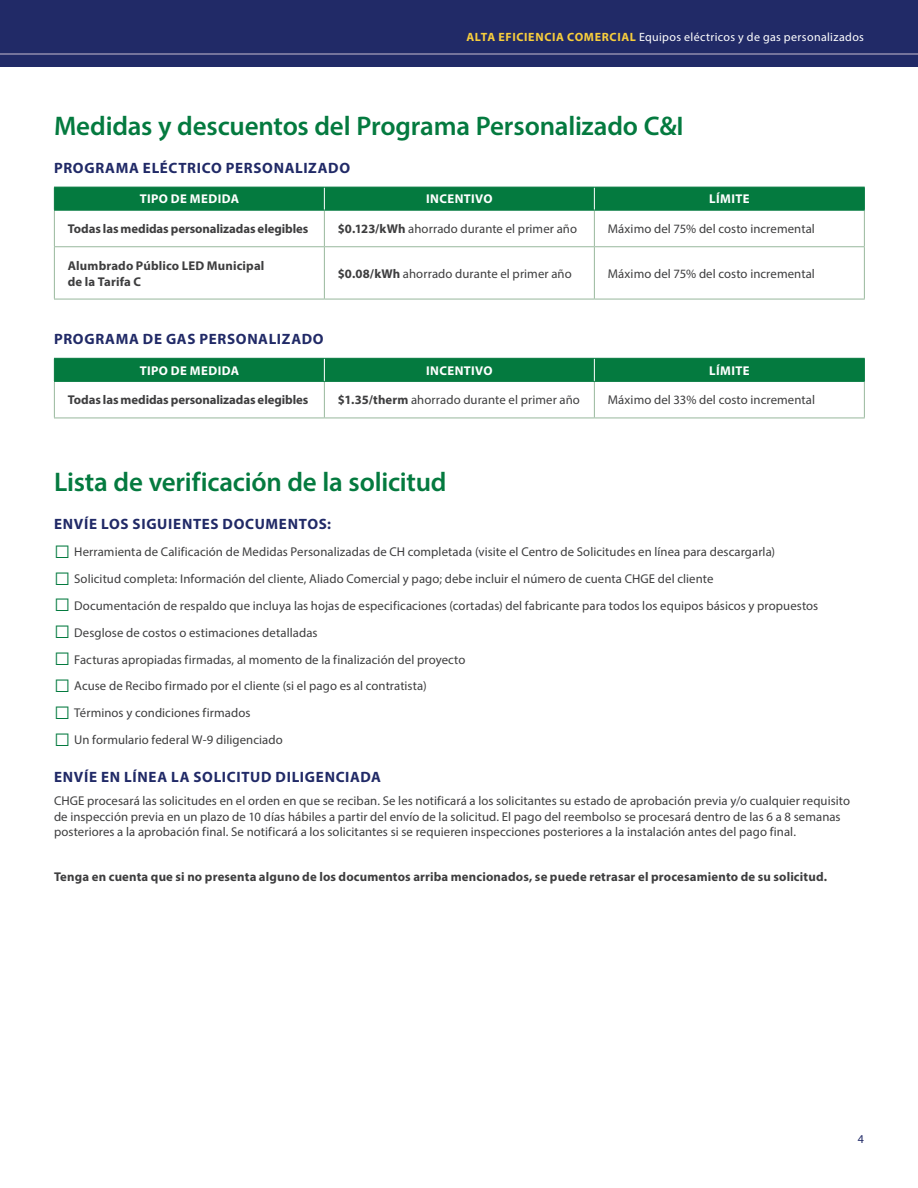
<style>
.page{position:relative;width:918px;height:1188px;background:#fff}
.page>*{position:absolute;margin:0;border:0;box-sizing:border-box;transform-origin:0 0}
.S1_pre_S2{font:600 27px "Myriad Pro";letter-spacing:-.01em;color:#047a3f}
.S2{font:700 15px "Myriad Pro";letter-spacing:.045em;color:#212a67}
.body{font:12.75px/15.8px "Myriad Pro";letter-spacing:.005em;color:#3e3e3f}
.body-2{font:700 12.75px/15.8px "Myriad Pro";letter-spacing:.01em;color:#3e3e3f}
.table_S1{font:700 12.75px "Myriad Pro";letter-spacing:.03em;color:#fff}
.t1{font:12px "Myriad Pro";letter-spacing:.03em;color:#fff}
.t2{font:12px "Myriad Pro";color:#212a67}
.s1{font-weight:700;color:#f8ce3c}
.s2{font-weight:700}
.s3{font-family:"Arial";font-size:27px;color:#047a3f}
</style>
<div class="page">
<div style="left:0;top:0;width:918px;height:68px;background:#212a67"></div>
<hr style="left:0;top:53px;width:918px;height:2px;background:#918dae">
<hr style="left:54px;top:211px;width:1px;height:35px;background:#98b89d">
<hr style="left:324px;top:211px;width:1px;height:35px;background:#98b89d">
<hr style="left:594px;top:211px;width:1px;height:35px;background:#98b89d">
<hr style="left:864px;top:211px;width:1px;height:35px;background:#98b89d">
<hr style="left:54px;top:246px;width:270px;height:1px;background:#98b89d">
<hr style="left:54px;top:247px;width:1px;height:52px;background:#98b89d">
<hr style="left:324px;top:246px;width:270px;height:1px;background:#98b89d">
<hr style="left:324px;top:247px;width:1px;height:52px;background:#98b89d">
<hr style="left:594px;top:246px;width:271px;height:1px;background:#98b89d">
<hr style="left:594px;top:247px;width:1px;height:52px;background:#98b89d">
<hr style="left:864px;top:247px;width:1px;height:52px;background:#98b89d">
<hr style="left:54px;top:299px;width:270px;height:1px;background:#98b89d">
<hr style="left:324px;top:299px;width:270px;height:1px;background:#98b89d">
<hr style="left:594px;top:299px;width:271px;height:1px;background:#98b89d">
<div style="left:54px;top:187px;width:811px;height:23px;background:#047a3f"></div>
<hr style="left:54px;top:210px;width:270px;height:1px;background:#047a3f">
<hr style="left:324px;top:210px;width:270px;height:1px;background:#047a3f">
<hr style="left:594px;top:210px;width:271px;height:1px;background:#047a3f">
<hr style="left:54px;top:382px;width:1px;height:36px;background:#98b89d">
<hr style="left:324px;top:382px;width:1px;height:36px;background:#98b89d">
<hr style="left:594px;top:382px;width:1px;height:36px;background:#98b89d">
<hr style="left:864px;top:382px;width:1px;height:36px;background:#98b89d">
<hr style="left:54px;top:418px;width:270px;height:1px;background:#98b89d">
<hr style="left:324px;top:418px;width:270px;height:1px;background:#98b89d">
<hr style="left:594px;top:418px;width:271px;height:1px;background:#98b89d">
<div style="left:54px;top:358px;width:811px;height:23px;background:#047a3f"></div>
<hr style="left:54px;top:381px;width:270px;height:1px;background:#047a3f">
<hr style="left:324px;top:381px;width:270px;height:1px;background:#047a3f">
<hr style="left:594px;top:381px;width:271px;height:1px;background:#047a3f">
<p class="t1" style="left:466px;top:30px;width:399px"><span class="s1">ALTA EFICIENCIA COMERCIAL</span> Equipos eléctricos y de gas personalizados</p>
<p class="S1_pre_S2" style="left:54px;top:109px;width:631px">Medidas y descuentos del Programa Personalizado C&amp;I</p>
<p class="S2" style="left:54px;top:158px;width:297px">PROGRAMA ELÉCTRICO PERSONALIZADO</p>
<p class="table_S1" style="left:140px;top:191px;width:101px">TIPO DE MEDIDA</p>
<p class="table_S1" style="left:426px;top:191px;width:68px">INCENTIVO</p>
<p class="table_S1" style="left:709px;top:191px;width:42px">LÍMITE</p>
<p class="body-2" style="left:68px;top:221px;width:242px">Todas las medidas personalizadas elegibles</p>
<p class="body" style="left:338px;top:221px;width:241px"><span class="s2">$0.123/kWh</span> ahorrado durante el primer año</p>
<p class="body" style="left:608px;top:221px;width:209px">Máximo del 75% del costo incremental</p>
<p class="body-2" style="left:68px;top:257px;width:198px">Alumbrado Público LED Municipal de la Tarifa C</p>
<p class="body" style="left:338px;top:265px;width:235px"><span class="s2">$0.08/kWh</span> ahorrado durante el primer año</p>
<p class="body" style="left:608px;top:265px;width:209px">Máximo del 75% del costo incremental</p>
<p class="S2" style="left:54px;top:330px;width:271px">PROGRAMA DE GAS PERSONALIZADO</p>
<p class="table_S1" style="left:140px;top:362px;width:101px">TIPO DE MEDIDA</p>
<p class="table_S1" style="left:426px;top:362px;width:68px">INCENTIVO</p>
<p class="table_S1" style="left:709px;top:362px;width:42px">LÍMITE</p>
<p class="body-2" style="left:68px;top:392px;width:242px">Todas las medidas personalizadas elegibles</p>
<p class="body" style="left:338px;top:392px;width:244px"><span class="s2">$1.35/therm</span> ahorrado durante el primer año</p>
<p class="body" style="left:608px;top:392px;width:209px">Máximo del 33% del costo incremental</p>
<p class="S1_pre_S2" style="left:54px;top:465px;width:394px">Lista de verificación de la solicitud</p>
<p class="S2" style="left:54px;top:515px;width:278px">ENVÍE LOS SIGUIENTES DOCUMENTOS:</p>
<p class="body" style="left:54px;top:544px;width:723px"><span class="s3">□</span> Herramienta de Calificación de Medidas Personalizadas de CH completada (visite el Centro de Solicitudes en línea para descargarla)</p>
<p class="body" style="left:54px;top:571px;width:661px"><span class="s3">□</span> Solicitud completa: Información del cliente, Aliado Comercial y pago; debe incluir el número de cuenta CHGE del cliente</p>
<p class="body" style="left:54px;top:598px;width:766px"><span class="s3">□</span> Documentación de respaldo que incluya las hojas de especificaciones (cortadas) del fabricante para todos los equipos básicos y propuestos</p>
<p class="body" style="left:54px;top:624px;width:265px"><span class="s3">□</span> Desglose de costos o estimaciones detalladas</p>
<p class="body" style="left:54px;top:651px;width:413px"><span class="s3">□</span> Facturas apropiadas firmadas, al momento de la finalización del proyecto</p>
<p class="body" style="left:54px;top:678px;width:374px"><span class="s3">□</span> Acuse de Recibo firmado por el cliente (si el pago es al contratista)</p>
<p class="body" style="left:54px;top:705px;width:198px"><span class="s3">□</span> Términos y condiciones firmados</p>
<p class="body" style="left:54px;top:732px;width:230px"><span class="s3">□</span> Un formulario federal W-9 diligenciado</p>
<p class="S2" style="left:54px;top:767px;width:329px">ENVÍE EN LÍNEA LA SOLICITUD DILIGENCIADA</p>
<p class="body" style="left:54px;top:792px;width:798px">CHGE procesará las solicitudes en el orden en que se reciban. Se les notificará a los solicitantes su estado de aprobación previa y/o cualquier requisito de inspección previa en un plazo de 10 días hábiles a partir del envío de la solicitud. El pago del reembolso se procesará dentro de las 6 a 8 semanas posteriores a la aprobación final. Se notificará a los solicitantes si se requieren inspecciones posteriores a la instalación antes del pago final.</p>
<p class="body-2" style="left:54px;top:869px;width:775px">Tenga en cuenta que si no presenta alguno de los documentos arriba mencionados, se puede retrasar el procesamiento de su solicitud.</p>
<p class="t2" style="left:858px;top:1132px;width:8px">4</p>
</div>
